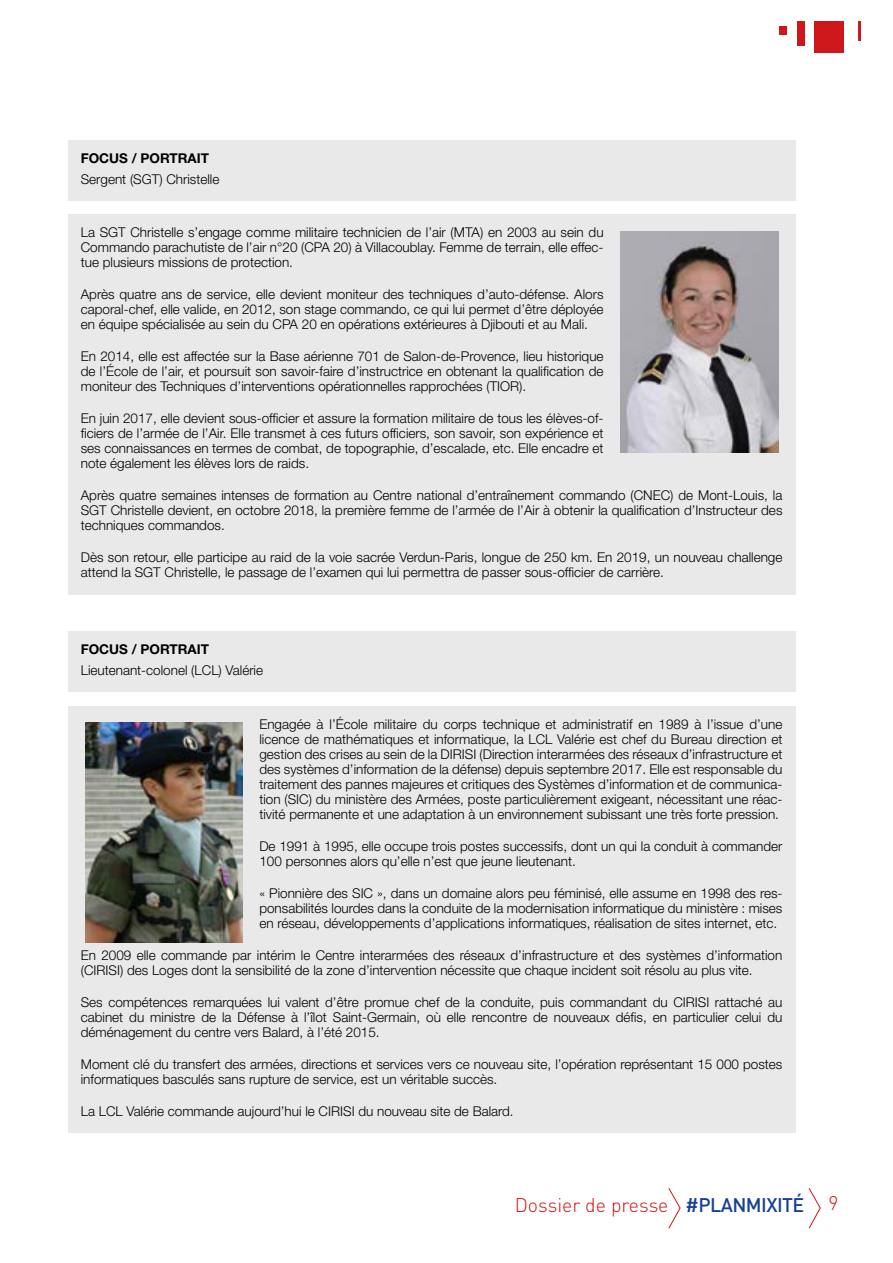
<style>
.page{position:relative;width:893px;height:1263px;background:#fff}
.page>*{position:absolute;margin:0;border:0;box-sizing:border-box;transform-origin:0 0}
.t1{font:300 19.5px "DIN Pro";color:#cd171a}
.t2{font:300 13.5px/15px "Helvetica Neue LT Std";color:#000;text-align:justify}
.t3{font:700 13.5px "Helvetica Neue LT Std";color:#000}
.s1{font-weight:500;color:#164194}
</style>
<div class="page">
<svg style="left:668px;top:1188px;width:13px;height:41px"></svg>
<svg style="left:808px;top:1188px;width:13px;height:41px"></svg>
<div style="left:779px;top:26px;width:7px;height:9px;background:#cd171a"></div>
<div style="left:797px;top:21px;width:8px;height:25px;background:#cd171a"></div>
<div style="left:814px;top:21px;width:30px;height:32px;background:#cd171a"></div>
<hr style="left:858px;top:21px;width:3px;height:20px;background:#cd171a">
<div style="left:68px;top:140px;width:727px;height:39px;background:#e9e9e9"></div>
<div style="left:68px;top:162px;width:727px;height:39px;background:#e9e9e9"></div>
<div style="left:68px;top:215px;width:727px;height:69px;background:#e9e9e9"></div>
<div style="left:68px;top:277px;width:727px;height:69px;background:#e9e9e9"></div>
<div style="left:68px;top:339px;width:727px;height:69px;background:#e9e9e9"></div>
<div style="left:68px;top:401px;width:727px;height:84px;background:#e9e9e9"></div>
<div style="left:68px;top:478px;width:727px;height:69px;background:#e9e9e9"></div>
<div style="left:68px;top:540px;width:727px;height:54px;background:#e9e9e9"></div>
<img style="left:621px;top:232px;width:157px;height:221px">
<div style="left:68px;top:631px;width:727px;height:39px;background:#e9e9e9"></div>
<div style="left:68px;top:653px;width:727px;height:39px;background:#e9e9e9"></div>
<div style="left:68px;top:706px;width:727px;height:129px;background:#e9e9e9"></div>
<div style="left:68px;top:828px;width:727px;height:54px;background:#e9e9e9"></div>
<div style="left:68px;top:875px;width:727px;height:69px;background:#e9e9e9"></div>
<div style="left:68px;top:937px;width:727px;height:54px;background:#e9e9e9"></div>
<div style="left:68px;top:984px;width:727px;height:69px;background:#e9e9e9"></div>
<div style="left:68px;top:1046px;width:727px;height:54px;background:#e9e9e9"></div>
<div style="left:68px;top:1093px;width:727px;height:39px;background:#e9e9e9"></div>
<img style="left:85px;top:723px;width:157px;height:220px">
<p class="t3" style="left:81px;top:150px;width:130px">FOCUS / PORTRAIT</p>
<p class="t2" style="left:81px;top:172px;width:140px">Sergent (SGT) Christelle</p>
<p class="t2" style="left:81px;top:225px;width:524px">La SGT Christelle s’engage comme militaire technicien de l’air (MTA) en 2003 au sein du Commando parachutiste de l’air n°20 (CPA 20) à Villacoublay. Femme de terrain, elle effec&shy;tue plusieurs missions de protection.</p>
<p class="t2" style="left:81px;top:287px;width:524px">Après quatre ans de service, elle devient moniteur des techniques d’auto-défense. Alors caporal-chef, elle valide, en 2012, son stage commando, ce qui lui permet d’être déployée en équipe spécialisée au sein du CPA 20 en opérations extérieures à Djibouti et au Mali.</p>
<p class="t2" style="left:81px;top:349px;width:524px">En 2014, elle est affectée sur la Base aérienne 701 de Salon-de-Provence, lieu historique de l’École de l’air, et poursuit son savoir-faire d’instructrice en obtenant la qualification de moniteur des Techniques d’interventions opérationnelles rapprochées (TIOR).</p>
<p class="t2" style="left:81px;top:411px;width:524px">En juin 2017, elle devient sous-officier et assure la formation militaire de tous les élèves-of&shy;ficiers de l’armée de l’Air. Elle transmet à ces futurs officiers, son savoir, son expérience et ses connaissances en termes de combat, de topographie, d’escalade, etc. Elle encadre et note également les élèves lors de raids.</p>
<p class="t2" style="left:81px;top:488px;width:703px">Après quatre semaines intenses de formation au Centre national d’entraînement commando (CNEC) de Mont-Louis, la SGT Christelle devient, en octobre 2018, la première femme de l’armée de l’Air à obtenir la qualification d’Instructeur des techniques commandos.</p>
<p class="t2" style="left:81px;top:550px;width:703px">Dès son retour, elle participe au raid de la voie sacrée Verdun-Paris, longue de 250 km. En 2019, un nouveau challenge attend la SGT Christelle, le passage de l’examen qui lui permettra de passer sous-officier de carrière.</p>
<p class="t3" style="left:81px;top:641px;width:130px">FOCUS / PORTRAIT</p>
<p class="t2" style="left:81px;top:663px;width:184px">Lieutenant-colonel (LCL) Valérie</p>
<p class="t2" style="left:259px;top:716px;width:525px">Engagée à l’École militaire du corps technique et administratif en 1989 à l’issue d’une licence de mathématiques et informatique, la LCL Valérie est chef du Bureau direction et gestion des crises au sein de la DIRISI (Direction interarmées des réseaux d’infrastructure et des systèmes d’information de la défense) depuis septembre 2017. Elle est responsable du traitement des pannes majeures et critiques des Systèmes d’information et de communica&shy;tion (SIC) du ministère des Armées, poste particulièrement exigeant, nécessitant une réac&shy;tivité permanente et une adaptation à un environnement subissant une très forte pression.</p>
<p class="t2" style="left:259px;top:838px;width:524px">De 1991 à 1995, elle occupe trois postes successifs, dont un qui la conduit à commander<br>100 personnes alors qu’elle n’est que jeune lieutenant.</p>
<p class="t2" style="left:259px;top:885px;width:525px">« Pionnière des SIC », dans un domaine alors peu féminisé, elle assume en 1998 des res&shy;ponsabilités lourdes dans la conduite de la modernisation informatique du ministère : mises en réseau, développements d’applications informatiques, réalisation de sites internet, etc.</p>
<p class="t2" style="left:81px;top:947px;width:703px">En 2009 elle commande par intérim le Centre interarmées des réseaux d’infrastructure et des systèmes d’information (CIRISI) des Loges dont la sensibilité de la zone d’intervention nécessite que chaque incident soit résolu au plus vite.</p>
<p class="t2" style="left:81px;top:994px;width:703px">Ses compétences remarquées lui valent d’être promue chef de la conduite, puis commandant du CIRISI rattaché au cabinet du ministre de la Défense à l’îlot Saint-Germain, où elle rencontre de nouveaux défis, en particulier celui du déménagement du centre vers Balard, à l’été 2015.</p>
<p class="t2" style="left:81px;top:1056px;width:703px">Moment clé du transfert des armées, directions et services vers ce nouveau site, l’opération représentant 15 000 postes informatiques basculés sans rupture de service, est un véritable succès.</p>
<p class="t2" style="left:81px;top:1103px;width:434px">La LCL Valérie commande aujourd’hui le CIRISI du nouveau site de Balard.</p>
<h1 class="t1" style="left:515px;top:1190px;width:325px">Dossier de presse <span class="s1">#PLANMIXITÉ</span> 9</h1>
</div>
